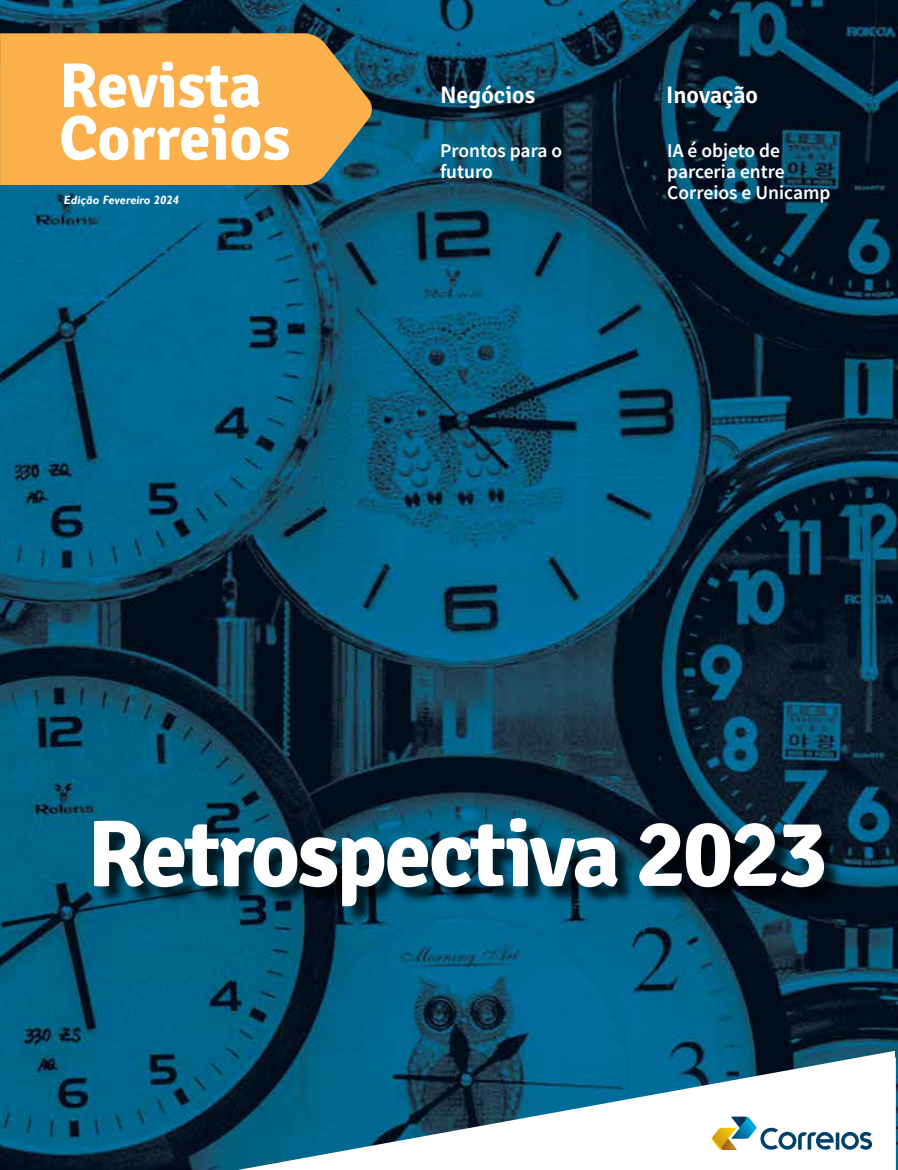
<style>
.page{position:relative;width:898px;height:1170px;background:#fff}
.page>*{position:absolute;margin:0;border:0;box-sizing:border-box;transform-origin:0 0}
.t1{font:700 94.5px "Signika";letter-spacing:-.03em;color:#fff}
.t2{font:600 24px "Signika";color:#fff}
.t3{font:600 19.5px/21px "Source Sans Pro";color:#fff}
.t4{font:italic 700 12px "Gill Sans";color:#fff}
</style>
<div class="page">
<img style="left:0;top:0;width:897px;height:1169px">
<svg style="left:237px;top:1050px;width:657px;height:119px"></svg>
<div style="left:96px;top:820px;width:746px;height:105px;background:#000;opacity:.75"></div>
<svg style="left:0;top:33px;width:373px;height:152px;fill:#fbb04b"></svg>
<svg style="left:64px;top:62px;width:195px;height:46px"></svg>
<svg style="left:61px;top:114px;width:228px;height:46px"></svg>
<svg style="left:254px;top:1057px;width:641px;height:112px"></svg>
<svg style="left:835px;top:1132px;width:4px;height:17px"></svg>
<svg style="left:840px;top:1131px;width:31px;height:18px"></svg>
<svg style="left:711px;top:1116px;width:122px;height:33px"></svg>
<p class="t4" style="left:64px;top:193px;width:117px">Edição Fevereiro 2024</p>
<p class="t2" style="left:440px;top:81px;width:97px">Negócios</p>
<p class="t2" style="left:666px;top:81px;width:93px">Inovação</p>
<p class="t3" style="left:440px;top:140px;width:123px">Prontos para o futuro</p>
<p class="t3" style="left:667px;top:140px;width:165px">IA é objeto de parceria entre<br>Correios e Unicamp</p>
<h1 class="t1" style="left:87px;top:796px;width:742px">Retrospectiva 2023</h1>
</div>
